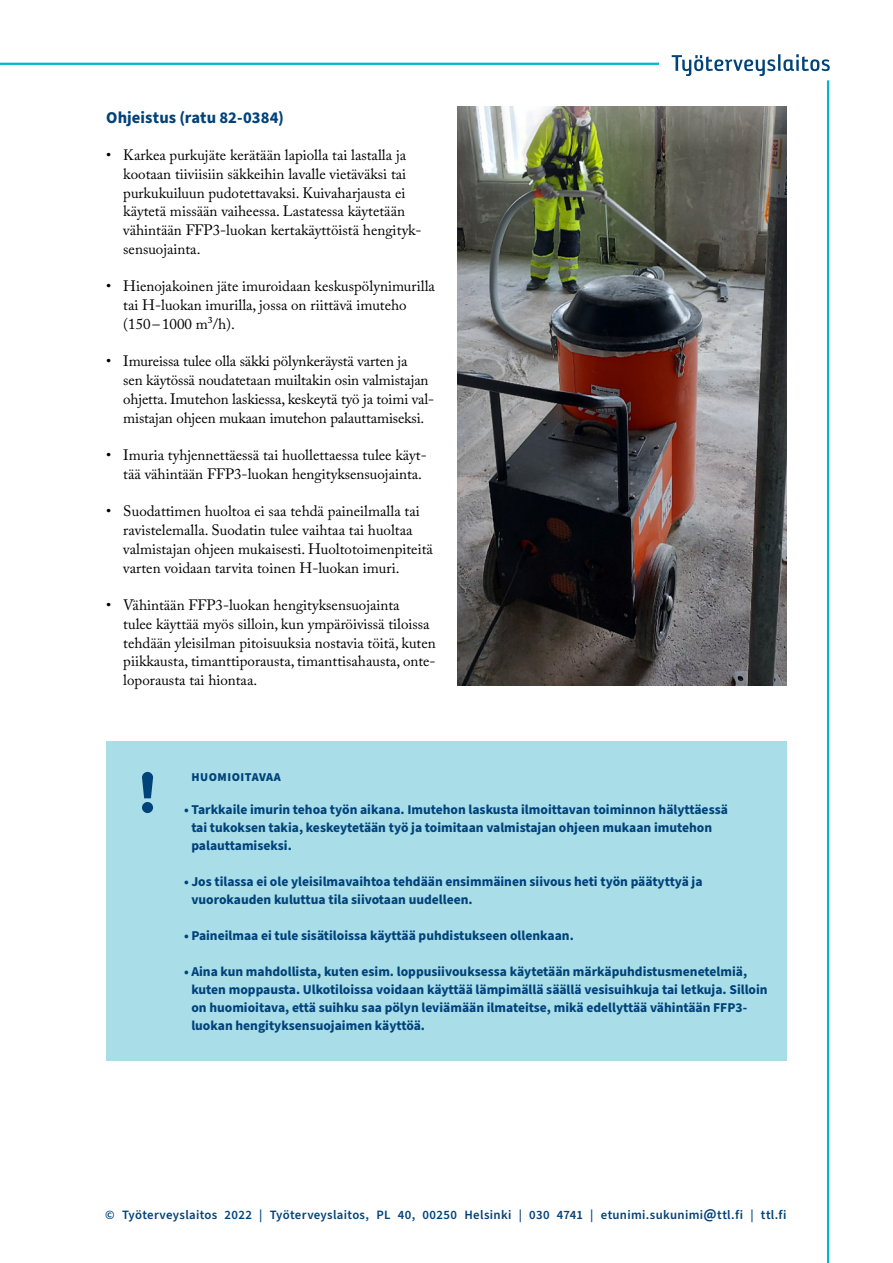
<style>
.page{position:relative;width:893px;height:1263px;background:#fff}
.page>*{position:absolute;margin:0;border:0;box-sizing:border-box;transform-origin:0 0}
.H2_väliotsikko{font:700 16.5px "Source Sans Pro";letter-spacing:.005em;color:#00427a}
.t1{font:15px/18.8px "Adobe Caslon Pro";color:#000}
.t2{font:700 13.5px/18px "Source Sans Pro";color:#00427a}
.Yhteystiedot{font:600 12.75px "Source Sans Pro";letter-spacing:.025em;color:#00427a}
.Huomiolaatikko{font:900 12px "Source Sans Pro";letter-spacing:.045em;color:#00427a}
.s1{font-size:15px}
</style>
<div class="page">
<img style="left:457px;top:167px;width:330px;height:518px">
<svg style="left:457px;top:55px;width:373px;height:112px"></svg>
<svg style="left:672px;top:54px;width:158px;height:22px"></svg>
<hr style="left:0;top:63px;width:659px;height:2px;background:#00b7ce">
<hr style="left:827px;top:80px;width:2px;height:1183px;background:#00b7ce">
<div style="left:106px;top:741px;width:681px;height:320px;background:#a9dee8"></div>
<svg style="left:142px;top:772px;width:11px;height:26px"></svg>
<div style="left:142px;top:802px;width:11px;height:11px;background:#00427a;border-radius:50%"></div>
<h2 class="H2_väliotsikko" style="left:106px;top:106px;width:179px">Ohjeistus (ratu 82-0384)</h2>
<p class="t1" style="left:123px;top:145px;width:300px;text-indent:-17px">• Karkea purkujäte kerätään lapiolla tai lastalla ja kootaan tiiviisiin säkkeihin lavalle vietäväksi tai purkukuiluun pudotettavaksi. Kuivaharjausta ei käytetä missään vaiheessa. Lastatessa käytetään vähintään FFP3-luokan kertakäyttöistä hengityk&shy;sensuojainta.</p>
<p class="t1" style="left:123px;top:277px;width:313px;text-indent:-17px">• Hienojakoinen jäte imuroidaan keskuspölynimurilla tai H-luokan imurilla, jossa on riittävä imuteho (150–1000 m3/h).</p>
<p class="t1" style="left:123px;top:352px;width:312px;text-indent:-17px">• Imureissa tulee olla säkki pölynkeräystä varten ja<br>sen käytössä noudatetaan muiltakin osin valmistajan ohjetta. Imutehon laskiessa, keskeytä työ ja toimi val&shy;mistajan ohjeen mukaan imutehon palauttamiseksi.</p>
<p class="t1" style="left:123px;top:445px;width:305px;text-indent:-17px">• Imuria tyhjennettäessä tai huollettaessa tulee käyt&shy;tää vähintään FFP3-luokan hengityksensuojainta.</p>
<p class="t1" style="left:123px;top:502px;width:311px;text-indent:-17px">• Suodattimen huoltoa ei saa tehdä paineilmalla tai ravistelemalla. Suodatin tulee vaihtaa tai huoltaa valmistajan ohjeen mukaisesti. Huoltotoimenpiteitä varten voidaan tarvita toinen H-luokan imuri.</p>
<p class="t1" style="left:123px;top:595px;width:314px;text-indent:-17px">• Vähintään FFP3-luokan hengityksensuojainta<br>tulee käyttää myös silloin, kun ympäröivissä tiloissa tehdään yleisilman pitoisuuksia nostavia töitä, kuten piikkausta, timanttiporausta, timanttisahausta, onte&shy;loporausta tai hiontaa.</p>
<p class="Huomiolaatikko" style="left:191px;top:769px;width:91px">HUOMIOITAVAA</p>
<p class="t2" style="left:191px;top:801px;width:538px;text-indent:-7px">• Tarkkaile imurin tehoa työn aikana. Imutehon laskusta ilmoittavan toiminnon hälyttäessä tai tukoksen takia, keskeytetään työ ja toimitaan valmistajan ohjeen mukaan imutehon palauttamiseksi.</p>
<p class="t2" style="left:191px;top:873px;width:513px;text-indent:-7px">• Jos tilassa ei ole yleisilmavaihtoa tehdään ensimmäinen siivous heti työn päätyttyä ja vuorokauden kuluttua tila siivotaan uudelleen.</p>
<p class="t2" style="left:184px;top:927px;width:391px">• Paineilmaa ei tule sisätiloissa käyttää puhdistukseen ollenkaan.</p>
<p class="t2" style="left:191px;top:963px;width:578px;text-indent:-7px">• Aina kun mahdollista, kuten esim. loppusiivouksessa käytetään märkäpuhdistusmenetelmiä, kuten moppausta. Ulkotiloissa voidaan käyttää lämpimällä säällä vesisuihkuja tai letkuja. Silloin on huomioitava, että suihku saa pölyn leviämään ilmateitse, mikä edellyttää vähintään FFP3- luokan hengityksensuojaimen käyttöä.</p>
<p class="Yhteystiedot" style="left:105px;top:1206px;width:683px">© Työterveyslaitos 2022 | Työterveyslaitos, PL 40, 00250 Helsinki | 030 4741 | etunimi.sukunimi<span class="s1">@</span>ttl.fi | ttl.fi</p>
</div>
